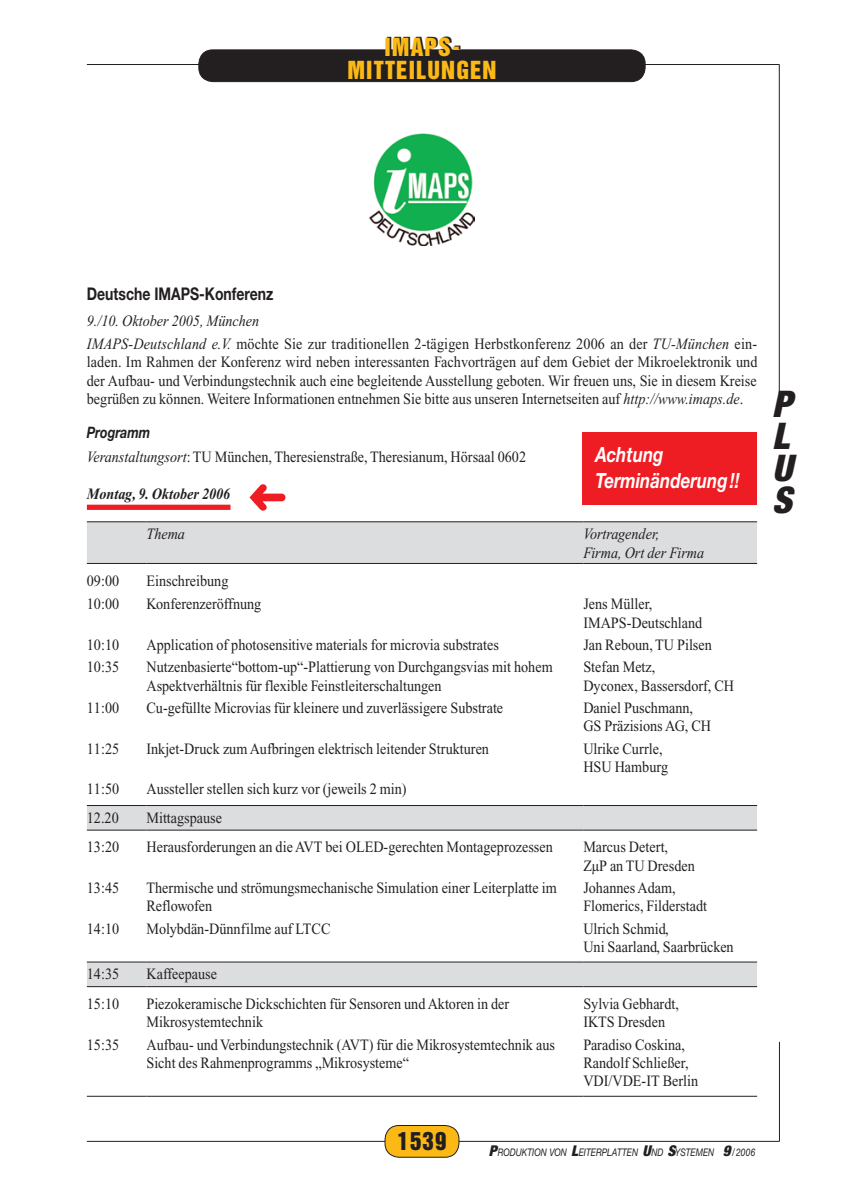
<style>
.page{position:relative;width:844px;height:1191px;background:#fff}
.page>*{position:absolute;margin:0;border:0;box-sizing:border-box;transform-origin:0 0}
.t1{font:italic 900 condensed 36.75px/31.8px "Helvetica Neue";color:#231f20;text-align:justify}
.Kopfzeile_mittig{font:22.75px/22.8px "Helvetica Inserat";letter-spacing:.05em;color:#fcb814;text-align:center}
.Seitenzahl{font:22.75px "Helvetica Inserat";color:#231f20}
._01_12_Titel{font:italic 700 21px "Helvetica Neue";color:#fff;scale:.8 1}
._01_10_Untertitel{font:700 17.5px "Helvetica Neue";color:#231f20;scale:.8 1}
._08_09_Tab_grute{font:15.75px/18.4px "Times New Roman";color:#231f20;scale:.9 1}
._05_09_Grute{font:15.75px/18.4px "Times New Roman";color:#231f20;text-align:justify;scale:.9 1}
._08_09_Tab_grute-2{font:italic 15.75px/18.4px "Times New Roman";color:#231f20;scale:.9 1}
._05_09_Grute-2{font:italic 15.75px "Times New Roman";color:#231f20;scale:.9 1}
._05_09_Grute-3{font:italic 700 15.75px "Times New Roman";color:#231f20;scale:.9 1}
._04_09_Zwiti{font:italic 700 15.75px "Helvetica Neue";color:#231f20;scale:.8 1}
.t2{font:italic 10.5px "Helvetica Neue";color:#231f20;scale:.8 1}
.s1{font-style:italic}
.s2{font-weight:900;font-stretch:condensed;font-size:14.88px}
</style>
<div class="page">
<hr style="left:87px;top:1141px;width:692px;height:1px;background:#231f20">
<hr style="left:779px;top:1041px;width:1px;height:100px;background:#231f20">
<div style="left:385px;top:1125px;width:74px;height:32px;background:#fcb814;border-radius:14px"></div>
<div style="left:384px;top:1125px;width:75px;height:32px;border:1px solid #231f20;border-radius:14px"></div>
<hr style="left:87px;top:64px;width:692px;height:1px;background:#231f20">
<hr style="left:778px;top:64px;width:1px;height:330px;background:#231f20">
<div style="left:199px;top:50px;width:446px;height:32px;background:#231f20;border-radius:14px"></div>
<div style="left:198px;top:50px;width:447px;height:32px;border:1px solid #231f20;border-radius:14px"></div>
<img style="left:370px;top:134px;width:104px;height:112px">
<svg style="left:87px;top:522px;width:669px;height:464px"></svg>
<hr style="left:87px;top:521px;width:59px;height:1px;background:#231f20">
<hr style="left:146px;top:521px;width:437px;height:1px;background:#231f20">
<hr style="left:583px;top:521px;width:173px;height:1px;background:#231f20">
<hr style="left:87px;top:563px;width:59px;height:1px;background:#231f20">
<hr style="left:146px;top:563px;width:437px;height:1px;background:#231f20">
<hr style="left:583px;top:563px;width:173px;height:1px;background:#231f20">
<hr style="left:87px;top:805px;width:59px;height:1px;background:#231f20">
<hr style="left:146px;top:805px;width:437px;height:1px;background:#231f20">
<hr style="left:583px;top:805px;width:173px;height:1px;background:#231f20">
<hr style="left:87px;top:829px;width:59px;height:1px;background:#231f20">
<hr style="left:146px;top:829px;width:437px;height:1px;background:#231f20">
<hr style="left:583px;top:829px;width:173px;height:1px;background:#231f20">
<hr style="left:87px;top:961px;width:59px;height:1px;background:#231f20">
<hr style="left:146px;top:961px;width:437px;height:1px;background:#231f20">
<hr style="left:583px;top:961px;width:173px;height:1px;background:#231f20">
<hr style="left:87px;top:986px;width:59px;height:1px;background:#231f20">
<hr style="left:146px;top:986px;width:437px;height:1px;background:#231f20">
<hr style="left:583px;top:986px;width:173px;height:1px;background:#231f20">
<hr style="left:87px;top:1095px;width:59px;height:1px;background:#231f20">
<hr style="left:146px;top:1095px;width:437px;height:1px;background:#231f20">
<hr style="left:583px;top:1095px;width:173px;height:1px;background:#231f20">
<div style="left:582px;top:432px;width:174px;height:73px;background:#ee1d23"></div>
<div style="left:87px;top:504px;width:143px;height:6px;background:#ee1d23"></div>
<svg style="left:249px;top:484px;width:36px;height:26px"></svg>
<p class="Kopfzeile_mittig" style="left:347px;top:37px;width:151px">IMAPS-<br>MITTEILUNGEN</p>
<p class="_01_10_Untertitel" style="left:87px;top:283px;width:235px">Deutsche IMAPS-Konferenz</p>
<p class="_05_09_Grute-2" style="left:87px;top:312px;width:193px">9./10. Oktober 2005, München</p>
<p class="_05_09_Grute" style="left:87px;top:334px;width:746px"><span class="s1">IMAPS-Deutschland e.V.</span> möchte Sie zur traditionellen 2-tägigen Herbstkonferenz 2006 an der <span class="s1">TU-München</span> ein&shy;laden. Im Rahmen der Konferenz wird neben interessanten Fachvorträgen auf dem Gebiet der Mikroelektronik und der Aufbau- und Verbindungstechnik auch eine begleitende Ausstellung geboten. Wir freuen uns, Sie in diesem Kreise begrüßen zu können. Weitere Informationen entnehmen Sie bitte aus unseren Internetseiten auf <span class="s1">http://www.imaps.de</span>.</p>
<p class="_04_09_Zwiti" style="left:87px;top:423px;width:81px">Programm</p>
<p class="_05_09_Grute" style="left:87px;top:447px;width:489px"><span class="s1">Veranstaltungsort</span>: TU München, Theresienstraße, Theresianum, Hörsaal 0602</p>
<p class="_01_12_Titel" style="left:595px;top:442px;width:87px">Achtung</p>
<p class="_01_12_Titel" style="left:595px;top:468px;width:182px">Terminänderung!!</p>
<p class="_05_09_Grute-3" style="left:87px;top:486px;width:161px">Montag, 9. Oktober 2006</p>
<p class="_08_09_Tab_grute-2" style="left:146px;top:525px;width:44px">Thema</p>
<p class="_08_09_Tab_grute-2" style="left:583px;top:525px;width:136px">Vortragender,<br>Firma, Ort der Firma</p>
<p class="_08_09_Tab_grute" style="left:87px;top:571px;width:37px">09:00</p>
<p class="_08_09_Tab_grute" style="left:146px;top:571px;width:93px">Einschreibung</p>
<p class="_08_09_Tab_grute" style="left:87px;top:595px;width:37px">10:00</p>
<p class="_08_09_Tab_grute" style="left:146px;top:595px;width:129px">Konferenzeröffnung</p>
<p class="_08_09_Tab_grute" style="left:583px;top:595px;width:134px">Jens Müller,<br>IMAPS-Deutschland</p>
<p class="_08_09_Tab_grute" style="left:87px;top:635px;width:37px">10:10</p>
<p class="_08_09_Tab_grute" style="left:146px;top:635px;width:393px">Application of photosensitive materials for microvia substrates</p>
<p class="_08_09_Tab_grute" style="left:583px;top:635px;width:144px">Jan Reboun, TU Pilsen</p>
<p class="_08_09_Tab_grute" style="left:87px;top:658px;width:37px">10:35</p>
<p class="_08_09_Tab_grute" style="left:146px;top:658px;width:453px">Nutzenbasierte“bottom-up“-Plattierung von Durchgangsvias mit hohem<br>Aspektverhältnis für flexible Feinstleiterschaltungen</p>
<p class="_08_09_Tab_grute" style="left:583px;top:658px;width:169px">Stefan Metz,<br>Dyconex, Bassersdorf, CH</p>
<p class="_08_09_Tab_grute" style="left:87px;top:698px;width:37px">11:00</p>
<p class="_08_09_Tab_grute" style="left:146px;top:698px;width:398px">Cu-gefüllte Microvias für kleinere und zuverlässigere Substrate</p>
<p class="_08_09_Tab_grute" style="left:583px;top:698px;width:143px">Daniel Puschmann,<br>GS Präzisions AG, CH</p>
<p class="_08_09_Tab_grute" style="left:87px;top:739px;width:37px">11:25</p>
<p class="_08_09_Tab_grute" style="left:146px;top:739px;width:382px">Inkjet-Druck zum Aufbringen elektrisch leitender Strukturen</p>
<p class="_08_09_Tab_grute" style="left:583px;top:739px;width:96px">Ulrike Currle,<br>HSU Hamburg</p>
<p class="_08_09_Tab_grute" style="left:87px;top:780px;width:37px">11:50</p>
<p class="_08_09_Tab_grute" style="left:146px;top:780px;width:290px">Aussteller stellen sich kurz vor (jeweils 2 min)</p>
<p class="_08_09_Tab_grute" style="left:87px;top:808px;width:37px">12.20</p>
<p class="_08_09_Tab_grute" style="left:146px;top:808px;width:85px">Mittagspause</p>
<p class="_08_09_Tab_grute" style="left:87px;top:838px;width:37px">13:20</p>
<p class="_08_09_Tab_grute" style="left:146px;top:838px;width:453px">Herausforderungen an die AVT bei OLED-gerechten Montageprozessen</p>
<p class="_08_09_Tab_grute" style="left:583px;top:838px;width:125px">Marcus Detert,<br>ZµP an TU Dresden</p>
<p class="_08_09_Tab_grute" style="left:87px;top:878px;width:37px">13:45</p>
<p class="_08_09_Tab_grute" style="left:146px;top:878px;width:457px">Thermische und strömungsmechanische Simulation einer Leiterplatte im<br>Reflowofen</p>
<p class="_08_09_Tab_grute" style="left:583px;top:878px;width:139px">Johannes Adam,<br>Flomerics, Filderstadt</p>
<p class="_08_09_Tab_grute" style="left:87px;top:919px;width:37px">14:10</p>
<p class="_08_09_Tab_grute" style="left:146px;top:919px;width:206px">Molybdän-Dünnfilme auf LTCC</p>
<p class="_08_09_Tab_grute" style="left:583px;top:919px;width:168px">Ulrich Schmid,<br>Uni Saarland, Saarbrücken</p>
<p class="_08_09_Tab_grute" style="left:87px;top:965px;width:37px">14:35</p>
<p class="_08_09_Tab_grute" style="left:146px;top:965px;width:80px">Kaffeepause</p>
<p class="_08_09_Tab_grute" style="left:87px;top:994px;width:37px">15:10</p>
<p class="_08_09_Tab_grute" style="left:146px;top:994px;width:404px">Piezokeramische Dickschichten für Sensoren und Aktoren in der<br>Mikrosystemtechnik</p>
<p class="_08_09_Tab_grute" style="left:583px;top:994px;width:108px">Sylvia Gebhardt,<br>IKTS Dresden</p>
<p class="_08_09_Tab_grute" style="left:87px;top:1035px;width:37px">15:35</p>
<p class="_08_09_Tab_grute" style="left:146px;top:1035px;width:455px">Aufbau- und Verbindungstechnik (AVT) für die Mikrosystemtechnik aus<br>Sicht des Rahmenprogramms „Mikrosysteme“</p>
<p class="_08_09_Tab_grute" style="left:583px;top:1035px;width:129px">Paradiso Coskina,<br>Randolf Schließer,<br>VDI/VDE-IT Berlin</p>
<h1 class="t1" style="left:772px;top:387px;width:22px">P L U S</h1>
<p class="Seitenzahl" style="left:397px;top:1128px;width:50px">1539</p>
<p class="t2" style="left:489px;top:1145px;width:334px"><span class="s2">P</span>RODUKTION VON <span class="s2">L</span>EITERPLATTEN <span class="s2">U</span>ND <span class="s2">S</span>YSTEMEN <span class="s2">9</span> /2006</p>
</div>
